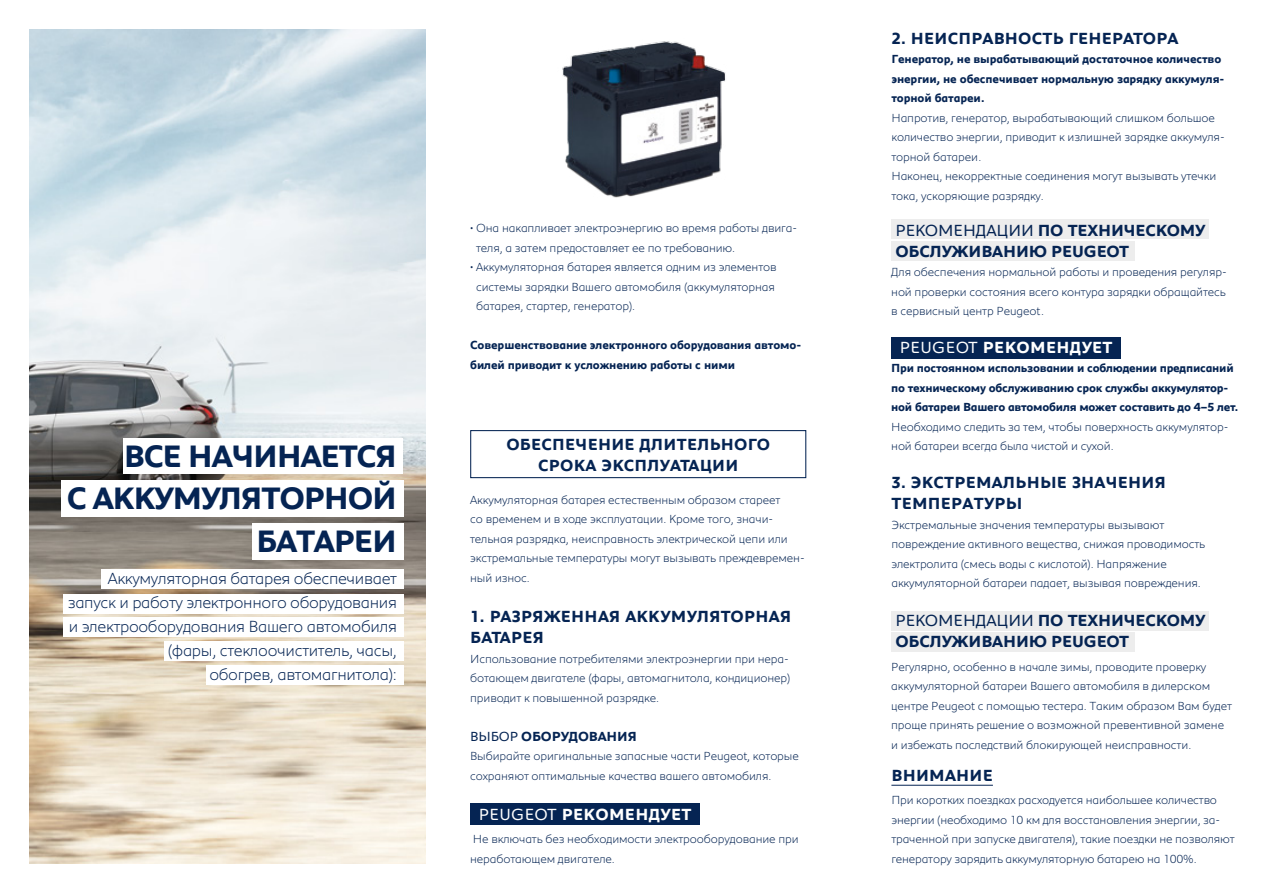
<style>
.page{position:relative;width:1268px;height:893px;background:#fff}
.page>*{position:absolute;margin:0;border:0;box-sizing:border-box;transform-origin:0 0}
.t1{font:700 31.65px/42.3px "Peugeot";letter-spacing:-.04em;color:#052453;text-align:right}
.t2{font:300 16.5px/24px "Peugeot";letter-spacing:-.02em;color:#052453;text-align:right}
.t3{font:700 16.5px/21px "Peugeot";letter-spacing:.015em;color:#052453}
.t4{font:700 16.5px/21px "Peugeot";letter-spacing:-.01em;color:#052453}
.t5{font:700 16.5px "Peugeot";letter-spacing:.02em;color:#fff}
.t6{font:700 13.5px "Peugeot";letter-spacing:-.01em;color:#052453}
.t7{font:300 12px/19.5px "Peugeot";letter-spacing:-.01em;color:#052453}
.t8{font:700 12px/19.5px "Peugeot";letter-spacing:-.01em;color:#052453}
.s1{font-weight:400}
</style>
<div class="page">
<img style="left:30px;top:30px;width:395px;height:833px">
<div style="left:470px;top:430px;width:336px;height:48px;border:1px solid #052453"></div>
<div style="left:470px;top:804px;width:229px;height:21px;background:#052453"></div>
<hr style="left:891px;top:785px;width:101px;height:1px;background:#052453">
<div style="left:891px;top:338px;width:229px;height:21px;background:#052453"></div>
<div style="left:891px;top:220px;width:317px;height:19px;background:#ededed"></div>
<div style="left:891px;top:241px;width:243px;height:20px;background:#ededed"></div>
<div style="left:891px;top:611px;width:317px;height:20px;background:#ededed"></div>
<div style="left:891px;top:633px;width:243px;height:19px;background:#ededed"></div>
<div style="left:123px;top:438px;width:280px;height:36px;background:#fff"></div>
<div style="left:61px;top:480px;width:342px;height:37px;background:#fff"></div>
<div style="left:252px;top:523px;width:151px;height:37px;background:#fff"></div>
<div style="left:164px;top:642px;width:239px;height:19px;background:#fff"></div>
<div style="left:206px;top:665px;width:197px;height:20px;background:#fff"></div>
<div style="left:63px;top:594px;width:340px;height:19px;background:#fff"></div>
<div style="left:101px;top:569px;width:302px;height:19px;background:#fff"></div>
<div style="left:63px;top:618px;width:340px;height:19px;background:#fff"></div>
<img style="left:562px;top:41px;width:164px;height:157px">
<h1 class="t1" style="left:67px;top:434px;width:332px">ВСЕ НАЧИНАЕТСЯ<br>С АККУМУЛЯТОРНОЙ<br>БАТАРЕИ</h1>
<h2 class="t2" style="left:68px;top:565px;width:331px">Аккумуляторная батарея обеспечивает запуск и работу электронного оборудования и электрооборудования Вашего автомобиля (фары, стеклоочиститель, часы,<br>обогрев, автомагнитола):</h2>
<p class="t7" style="left:476px;top:218px;width:322px;text-indent:-6px">• Она накапливает электроэнергию во время работы двига&shy;теля, а затем предоставляет ее по требованию.</p>
<p class="t7" style="left:476px;top:257px;width:302px;text-indent:-6px">• Аккумуляторная батарея является одним из элементов системы зарядки Вашего автомобиля (аккумуляторная батарея, стартер, генератор).</p>
<p class="t8" style="left:470px;top:335px;width:332px">Совершенствование электронного оборудования автомо&shy;билей приводит к усложнению работы с ними</p>
<h2 class="t3" style="left:506px;top:433px;width:265px;text-align:center">ОБЕСПЕЧЕНИЕ ДЛИТЕЛЬНОГО<br>СРОКА ЭКСПЛУАТАЦИИ</h2>
<p class="t7" style="left:470px;top:489px;width:336px">Аккумуляторная батарея естественным образом стареет<br>со временем и в ходе эксплуатации. Кроме того, значи&shy;тельная разрядка, неисправность электрической цепи или экстремальные температуры могут вызывать преждевремен&shy;ный износ.</p>
<h2 class="t3" style="left:470px;top:605px;width:322px">1. РАЗРЯЖЕННАЯ АККУМУЛЯТОРНАЯ<br>БАТАРЕЯ</h2>
<p class="t7" style="left:470px;top:648px;width:322px">Использование потребителями электроэнергии при нера&shy;ботающем двигателе (фары, автомагнитола, кондиционер) приводит к повышенной разрядке.</p>
<p class="t6" style="left:470px;top:727px;width:168px"><span class="s1">ВЫБОР</span> ОБОРУДОВАНИЯ</p>
<p class="t7" style="left:470px;top:746px;width:330px">Выбирайте оригинальные запасные части Peugeot, которые сохраняют оптимальные качества вашего автомобиля.</p>
<h2 class="t5" style="left:478px;top:803px;width:214px"><span class="s1">PEUGEOT</span> РЕКОМЕНДУЕТ</h2>
<p class="t7" style="left:470px;top:829px;width:330px">Не включать без необходимости электрооборудование при неработающем двигателе.</p>
<h2 class="t3" style="left:891px;top:27px;width:288px">2. НЕИСПРАВНОСТЬ ГЕНЕРАТОРА</h2>
<p class="t8" style="left:891px;top:49px;width:334px">Генератор, не вырабатывающий достаточное количество энергии, не обеспечивает нормальную зарядку аккумуля&shy;торной батареи.</p>
<p class="t7" style="left:891px;top:107px;width:335px">Напротив, генератор, вырабатывающий слишком большое количество энергии, приводит к излишней зарядке аккумуля&shy;торной батареи.<br>Наконец, некорректные соединения могут вызывать утечки тока, ускоряющие разрядку.</p>
<h2 class="t4" style="left:895px;top:219px;width:311px"><span class="s1">РЕКОМЕНДАЦИИ</span> ПО ТЕХНИЧЕСКОМУ<br>ОБСЛУЖИВАНИЮ PEUGEOT</h2>
<p class="t7" style="left:891px;top:262px;width:337px;text-align:justify">Для обеспечения нормальной работы и проведения регуляр&shy;ной проверки состояния всего контура зарядки обращайтесь в сервисный центр Peugeot.</p>
<h2 class="t5" style="left:899px;top:336px;width:214px"><span class="s1">PEUGEOT</span> РЕКОМЕНДУЕТ</h2>
<p class="t8" style="left:891px;top:358px;width:348px">При постоянном использовании и соблюдении предписаний по техническому обслуживанию срок службы аккумулятор&shy;ной батареи Вашего автомобиля может составить до 4–5 лет.</p>
<p class="t7" style="left:891px;top:416px;width:338px">Необходимо следить за тем, чтобы поверхность аккумулятор&shy;ной батареи всегда была чистой и сухой.</p>
<h2 class="t3" style="left:891px;top:471px;width:276px">3. ЭКСТРЕМАЛЬНЫЕ ЗНАЧЕНИЯ<br>ТЕМПЕРАТУРЫ</h2>
<p class="t7" style="left:891px;top:514px;width:315px">Экстремальные значения температуры вызывают повреждение активного вещества, снижая проводимость электролита (смесь воды с кислотой). Напряжение аккумуляторной батареи падает, вызывая повреждения.</p>
<h2 class="t4" style="left:895px;top:609px;width:311px"><span class="s1">РЕКОМЕНДАЦИИ</span> ПО ТЕХНИЧЕСКОМУ<br>ОБСЛУЖИВАНИЮ PEUGEOT</h2>
<p class="t7" style="left:891px;top:656px;width:342px">Регулярно, особенно в начале зимы, проводите проверку аккумуляторной батареи Вашего автомобиля в дилерском центре Peugeot с помощью тестера. Таким образом Вам будет проще принять решение о возможной превентивной замене и избежать последствий блокирующей неисправности.</p>
<h2 class="t3" style="left:891px;top:764px;width:103px">ВНИМАНИЕ</h2>
<p class="t7" style="left:891px;top:790px;width:345px">При коротких поездках расходуется наибольшее количество энергии (необходимо 10 км для восстановления энергии, за&shy;траченной при запуске двигателя), такие поездки не позволяют генератору зарядить аккумуляторную батарею на 100%.</p>
</div>
